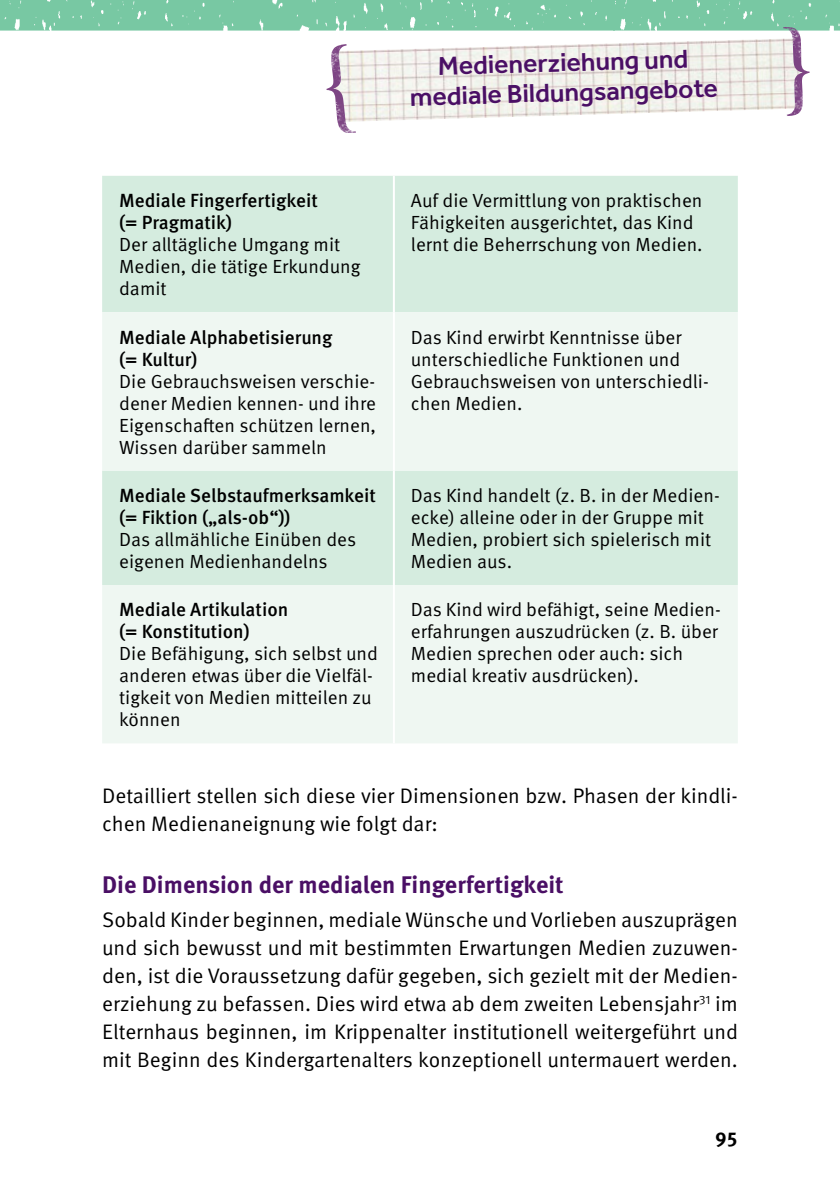
<style>
.page{position:relative;width:840px;height:1191px;background:#fff}
.page>*{position:absolute;margin:0;border:0;box-sizing:border-box;transform-origin:0 0}
.t1{font:500 26.4px/30px "Effra";color:#4a0f65;text-align:center}
.t2{font:700 24px "Meta OT";color:#4a0f65}
.t3{font:21px/28px "Meta OT Norm";color:#000}
.t4{font:700 20px "Meta OT";color:#000}
.t5{font:19px/22px "Meta OT Norm";color:#000}
.t6{font:500 19px/22px "Meta OT";color:#000}
</style>
<div class="page">
<img style="left:0;top:0;width:839px;height:31px">
<img style="left:356px;top:39px;width:426px;height:83px">
<img style="left:326px;top:44px;width:30px;height:89px">
<img style="left:782px;top:27px;width:27px;height:89px">
<div style="left:102px;top:176px;width:635px;height:136px;background:#d5ecdf"></div>
<svg style="left:102px;top:312px;width:635px;height:431px;fill:#eff7f2"></svg>
<hr style="left:392px;top:176px;width:2px;height:136px;background:#fff">
<hr style="left:392px;top:312px;width:2px;height:158px;background:#fff">
<hr style="left:392px;top:470px;width:2px;height:115px;background:#fff">
<hr style="left:392px;top:585px;width:2px;height:158px;background:#fff">
<h1 class="t1" style="left:408px;top:52px;width:309px;rotate:-2deg">Medienerziehung und mediale Bildungsangebote</h1>
<p class="t6" style="left:119px;top:190px;width:200px">Mediale Fingerfertigkeit (= Pragmatik)</p>
<p class="t5" style="left:119px;top:234px;width:243px">Der alltägliche Umgang mit<br>Medien, die tätige Erkundung damit</p>
<p class="t6" style="left:119px;top:326px;width:215px">Mediale Alphabetisierung (= Kultur)</p>
<p class="t5" style="left:119px;top:370px;width:258px;text-align:justify">Die Gebrauchsweisen verschie&shy;dener Medien kennen- und ihre Eigenschaften schützen lernen, Wissen darüber sammeln</p>
<p class="t6" style="left:119px;top:484px;width:258px">Mediale Selbstaufmerksamkeit (= Fiktion („als-ob“))</p>
<p class="t5" style="left:119px;top:528px;width:238px">Das allmähliche Einüben des eigenen Medienhandelns</p>
<p class="t6" style="left:119px;top:599px;width:170px">Mediale Artikulation (= Konstitution)</p>
<p class="t5" style="left:119px;top:643px;width:260px">Die Befähigung, sich selbst und anderen etwas über die Vielfäl&shy;tigkeit von Medien mitteilen zu können</p>
<p class="t5" style="left:410px;top:190px;width:293px">Auf die Vermittlung von praktischen<br>Fähigkeiten ausgerichtet, das Kind lernt die Beherrschung von Medien.</p>
<p class="t5" style="left:410px;top:326px;width:299px">Das Kind erwirbt Kenntnisse über unterschiedliche Funktionen und<br>Gebrauchsweisen von unterschiedli&shy;chen Medien.</p>
<p class="t5" style="left:410px;top:484px;width:310px">Das Kind handelt (z. B. in der Medien&shy;ecke) alleine oder in der Gruppe mit<br>Medien, probiert sich spielerisch mit<br>Medien aus.</p>
<p class="t5" style="left:410px;top:599px;width:309px">Das Kind wird befähigt, seine Medien&shy;erfahrungen auszudrücken (z. B. über Medien sprechen oder auch: sich medial kreativ ausdrücken).</p>
<p class="t3" style="left:102px;top:782px;width:636px">Detailliert stellen sich diese vier Dimensionen bzw. Phasen der kindli&shy;chen Medienaneignung wie folgt dar:</p>
<p class="t2" style="left:102px;top:869px;width:463px">Die Dimension der medialen Fingerfertigkeit</p>
<p class="t3" style="left:102px;top:905px;width:637px;text-align:justify">Sobald Kinder beginnen, mediale Wünsche und Vorlieben auszuprägen und sich bewusst und mit bestimmten Erwartungen Medien zuzuwen&shy;den, ist die Voraussetzung dafür gegeben, sich gezielt mit der Medien&shy;erziehung zu befassen. Dies wird etwa ab dem zweiten Lebensjahr<sup>31</sup> im Elternhaus beginnen, im Krippenalter institutionell weitergeführt und mit Beginn des Kindergartenalters konzeptionell untermauert werden.</p>
<p class="t4" style="left:714px;top:1126px;width:24px">95</p>
</div>
